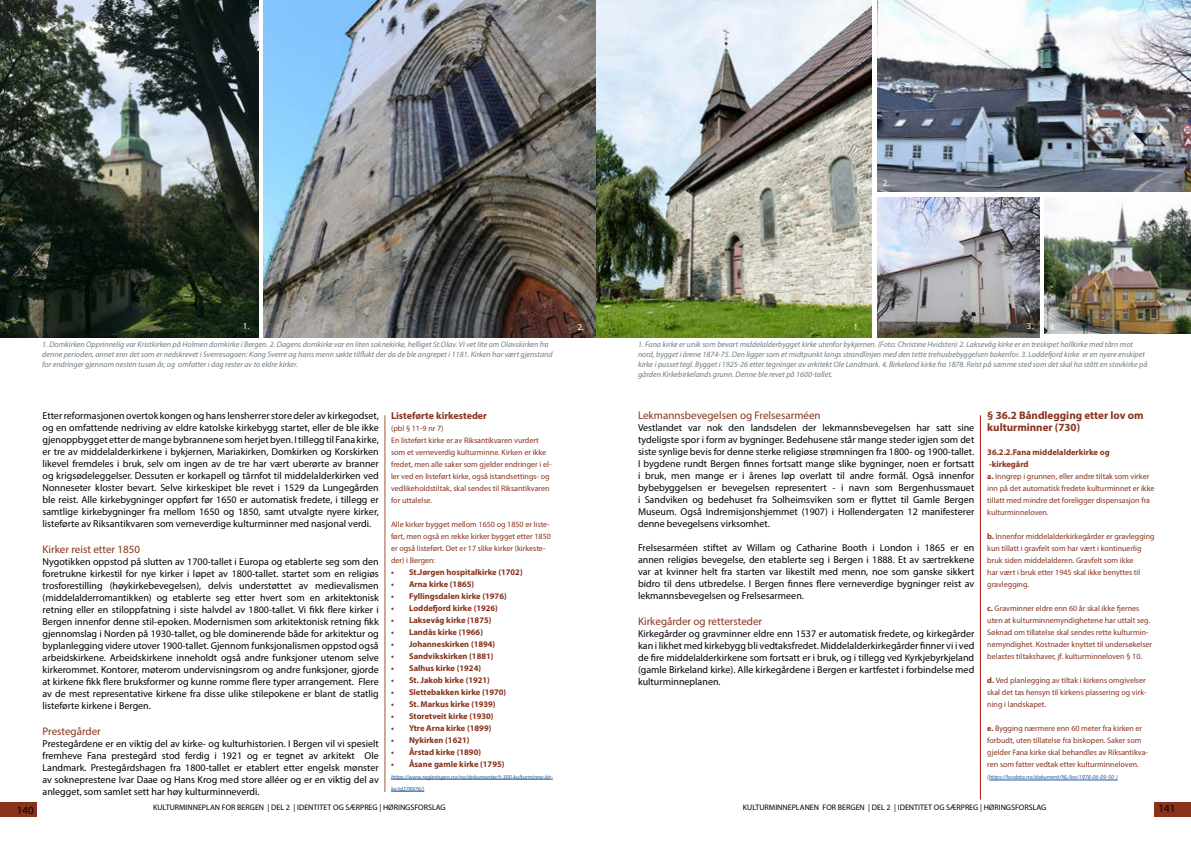
<style>
.page{position:relative;width:1191px;height:842px;background:#fff}
.page>*{position:absolute;margin:0;border:0;box-sizing:border-box;transform-origin:0 0}
.t1{font:11px "Myriad Pro";color:#88321c}
.t2{font:700 11px/12px "Myriad Pro";color:#88321c}
.t3{font:11px "Myriad Pro";color:#020203}
.t4{font:10px/12px "Myriad Pro";color:#000;text-align:justify}
.t5{font:700 10px "Myriad Pro";color:#88321c}
.t6{font:9px "Myriad Pro";color:#fff}
.t7{font:700 8.5px/12px "Myriad Pro";color:#88321c}
.t8{font:8px/12px "Myriad Pro";color:#88321c}
.t9{font:italic 8px/10px "Myriad Pro";color:#717b81}
.t10{font:8px "Myriad Pro";color:#000}
.t11{font:italic 6px/12px "Myriad Pro";color:#275b9b}
.s1{font-weight:700}
</style>
<div class="page">
<div style="left:1154px;top:802px;width:37px;height:15px;background:#88321c"></div>
<div style="left:0;top:803px;width:37px;height:14px;background:#88321c"></div>
<img style="left:264px;top:0;width:608px;height:337px">
<img style="left:877px;top:197px;width:162px;height:140px">
<img style="left:1045px;top:197px;width:146px;height:136px">
<hr style="left:980px;top:415px;width:1px;height:384px;background:#a61612">
<hr style="left:989px;top:780px;width:128px;height:1px;background:#275b9b">
<img style="left:877px;top:0;width:314px;height:191px">
<hr style="left:385px;top:415px;width:1px;height:377px;background:#a1553d">
<hr style="left:391px;top:779px;width:162px;height:1px;background:#275b9b">
<hr style="left:391px;top:791px;width:33px;height:1px;background:#275b9b">
<img style="left:0;top:0;width:258px;height:337px">
<p class="t6" style="left:882px;top:177px;width:8px">2.</p>
<p class="t6" style="left:243px;top:321px;width:8px">1.</p>
<p class="t6" style="left:577px;top:321px;width:8px">2.</p>
<p class="t9" style="left:42px;top:339px;width:512px">1. Domkirken Opprinnelig var Kristkirken på Holmen domkirke i Bergen. 2. Dagens domkirke var en liten soknekirke, helliget St.Olav. Vi vet lite om Olavskirken fra denne perioden, annet enn det som er nedskrevet i Sverresagaen: Kong Sverre og hans menn søkte tilflukt der da de ble angrepet i 1181. Kirken har vært gjenstand for endringer gjennom nesten tusen år, og omfatter i dag rester av to eldre kirker.</p>
<p class="t4" style="left:43px;top:409px;width:338px">Etter reformasjonen overtok kongen og hans lensherrer store deler av kirkegodset, og en omfattende nedriving av eldre katolske kirkebygg startet, eller de ble ikke gjenoppbygget etter de mange bybrannene som herjet byen. I tillegg til Fana kirke, er tre av middelalderkirkene i bykjernen, Mariakirken, Domkirken og Korskirken likevel fremdeles i bruk, selv om ingen av de tre har vært uberørte av branner og krigsødeleggelser. Dessuten er korkapell og tårnfot til middelalderkirken ved Nonneseter kloster bevart. Selve kirkeskipet ble revet i 1529 da Lungegården ble reist. Alle kirkebygninger oppført før 1650 er automatisk fredete, i tillegg er samtlige kirkebygninger fra mellom 1650 og 1850, samt utvalgte nyere kirker, listeførte av Riksantikvaren som verneverdige kulturminner med nasjonal verdi.</p>
<p class="t1" style="left:43px;top:542px;width:99px">Kirker reist etter 1850</p>
<p class="t4" style="left:43px;top:555px;width:338px">Nygotikken oppstod på slutten av 1700-tallet i Europa og etablerte seg som den foretrukne kirkestil for nye kirker i løpet av 1800-tallet. startet som en religiøs trosforestilling (høykirkebevegelsen), delvis understøttet av medievalismen (middelalderromantikken) og etablerte seg etter hvert som en arkitektonisk retning eller en stiloppfatning i siste halvdel av 1800-tallet. Vi fikk flere kirker i Bergen innenfor denne stil-epoken. Modernismen som arkitektonisk retning fikk gjennomslag i Norden på 1930-tallet, og ble dominerende både for arkitektur og byplanlegging videre utover 1900-tallet. Gjennom funksjonalismen oppstod også arbeidskirkene. Arbeidskirkene inneholdt også andre funksjoner utenom selve kirkerommet. Kontorer, møterom undervisningsrom og andre funksjoner, gjorde at kirkene fikk flere bruksformer og kunne romme flere typer arrangement. Flere av de mest representative kirkene fra disse ulike stilepokene er blant de statlig listeførte kirkene i Bergen.</p>
<p class="t1" style="left:43px;top:724px;width:60px">Prestegårder</p>
<p class="t4" style="left:43px;top:737px;width:338px">Prestegårdene er en viktig del av kirke- og kulturhistorien. I Bergen vil vi spesielt fremheve Fana prestegård stod ferdig i 1921 og er tegnet av arkitekt Ole Landmark. Prestegårdshagen fra 1800-tallet er etablert etter engelsk mønster av sokneprestene Ivar Daae og Hans Krog med store alléer og er en viktig del av anlegget, som samlet sett har høy kulturminneverdi.</p>
<p class="t5" style="left:391px;top:409px;width:97px">Listeførte kirkesteder</p>
<p class="t8" style="left:391px;top:422px;width:162px">(pbl § 11-9 nr 7)<br>En listeført kirke er av Riksantikvaren vurdert som et verneverdig kulturminne. Kirken er ikke fredet, men alle saker som gjelder endringer i el&shy;ler ved en listeført kirke, også istandsettings- og vedlikeholdstiltak, skal sendes til Riksantikvaren for uttalelse.</p>
<p class="t8" style="left:391px;top:518px;width:161px">Alle kirker bygget mellom 1650 og 1850 er liste&shy;ført, men også en rekke kirker bygget etter 1850 er også listeført. Det er 17 slike kirker (kirkeste&shy;der) i Bergen:</p>
<p class="t7" style="left:391px;top:565px;width:133px">• St.Jørgen hospitalkirke (1702)</p>
<p class="t7" style="left:391px;top:577px;width:85px">• Arna kirke (1865)</p>
<p class="t7" style="left:391px;top:589px;width:117px">• Fyllingsdalen kirke (1976)</p>
<p class="t7" style="left:391px;top:601px;width:108px">• Loddefjord kirke (1926)</p>
<p class="t7" style="left:391px;top:613px;width:102px">• Laksevåg kirke (1875)</p>
<p class="t7" style="left:391px;top:625px;width:93px">• Landås kirke (1966)</p>
<p class="t7" style="left:391px;top:637px;width:106px">• Johanneskirken (1894)</p>
<p class="t7" style="left:391px;top:649px;width:104px">• Sandvikskirken (1881)</p>
<p class="t7" style="left:391px;top:661px;width:91px">• Salhus kirke (1924)</p>
<p class="t7" style="left:391px;top:673px;width:100px">• St. Jakob kirke (1921)</p>
<p class="t7" style="left:391px;top:685px;width:117px">• Slettebakken kirke (1970)</p>
<p class="t7" style="left:391px;top:697px;width:106px">• St. Markus kirke (1939)</p>
<p class="t7" style="left:391px;top:709px;width:104px">• Storetveit kirke (1930)</p>
<p class="t7" style="left:391px;top:721px;width:102px">• Ytre Arna kirke (1899)</p>
<p class="t7" style="left:391px;top:733px;width:80px">• Nykirken (1621)</p>
<p class="t7" style="left:391px;top:745px;width:91px">• Årstad kirke (1890)</p>
<p class="t7" style="left:391px;top:757px;width:115px">• Åsane gamle kirke (1795)</p>
<p class="t11" style="left:391px;top:770px;width:163px">https://www.regjeringen.no/no/dokumenter/t-300-kulturminne-kir&shy;ke/id278976/)</p>
<p class="t6" style="left:853px;top:321px;width:8px">1.</p>
<p class="t6" style="left:1026px;top:321px;width:8px">3.</p>
<p class="t6" style="left:1050px;top:321px;width:8px">4.</p>
<p class="t9" style="left:638px;top:339px;width:511px">1. Fana kirke er unik som bevart middelalderbygget kirke utenfor bykjernen. (Foto: Christine Hvidsten) 2. Laksevåg kirke er en treskipet hallkirke med tårn mot nord, bygget i årene 1874-75. Den ligger som et midtpunkt langs strandlinjen med den tette trehusbebyggelsen bakenfor. 3. Loddefjord kirke er en nyere enskipet kirke i pusset tegl. Bygget i 1925-26 etter tegninger av arkitekt Ole Landmark. 4. Birkeland kirke fra 1878. Reist på samme sted som det skal ha stått en stavkirke på gården Kirkebirkelands grunn. Denne ble revet på 1600-tallet.</p>
<p class="t1" style="left:638px;top:409px;width:184px">Lekmannsbevegelsen og Frelsesarméen</p>
<p class="t4" style="left:638px;top:422px;width:338px">Vestlandet var nok den landsdelen der lekmannsbevegelsen har satt sine tydeligste spor i form av bygninger. Bedehusene står mange steder igjen som det siste synlige bevis for denne sterke religiøse strømningen fra 1800- og 1900-tallet.<br>I bygdene rundt Bergen finnes fortsatt mange slike bygninger, noen er fortsatt i bruk, men mange er i årenes løp overlatt til andre formål. Også innenfor bybebyggelsen er bevegelsen representert - i navn som Bergenhussmauet i Sandviken og bedehuset fra Solheimsviken som er flyttet til Gamle Bergen Museum. Også Indremisjonshjemmet (1907) i Hollendergaten 12 manifesterer denne bevegelsens virksomhet.</p>
<p class="t4" style="left:638px;top:542px;width:338px">Frelsesarméen stiftet av Willam og Catharine Booth i London i 1865 er en annen religiøs bevegelse, den etablerte seg i Bergen i 1888. Et av særtrekkene var at kvinner helt fra starten var likestilt med menn, noe som ganske sikkert bidro til dens utbredelse. I Bergen finnes flere verneverdige bygninger reist av lekmannsbevegelsen og Frelsesarmeen.</p>
<p class="t1" style="left:638px;top:615px;width:126px">Kirkegårder og rettersteder</p>
<p class="t4" style="left:638px;top:628px;width:338px">Kirkegårder og gravminner eldre enn 1537 er automatisk fredete, og kirkegårder kan i likhet med kirkebygg bli vedtaksfredet. Middelalderkirkegårder finner vi i ved de fire middelalderkirkene som fortsatt er i bruk, og i tillegg ved Kyrkjebyrkjeland (gamle Birkeland kirke). Alle kirkegårdene i Bergen er kartfestet i forbindelse med kulturminneplanen.</p>
<p class="t2" style="left:987px;top:409px;width:158px">§ 36.2 Båndlegging etter lov om kulturminner (730)</p>
<p class="t7" style="left:987px;top:446px;width:124px">36.2.2.Fana middelalderkirke og -kirkegård</p>
<p class="t8" style="left:987px;top:470px;width:169px"><span class="s1">a.</span> Inngrep i grunnen, eller andre tiltak som virker inn på det automatisk fredete kulturminnet er ikke tillatt med mindre det foreligger dispensasjon fra kulturminneloven.</p>
<p class="t8" style="left:987px;top:530px;width:169px"><span class="s1">b.</span> Innenfor middelalderkirkegårder er gravlegging kun tillatt i gravfelt som har vært i kontinuerlig bruk siden middelalderen. Gravfelt som ikke<br>har vært i bruk etter 1945 skal ikke benyttes til gravlegging.</p>
<p class="t8" style="left:987px;top:602px;width:166px"><span class="s1">c.</span> Gravminner eldre enn 60 år skal ikke fjernes uten at kulturminnemyndighetene har uttalt seg.<br>Søknad om tillatelse skal sendes rette kulturmin&shy;nemyndighet. Kostnader knyttet til undersøkelser belastes tiltakshaver, jf. kulturminneloven § 10.</p>
<p class="t8" style="left:987px;top:674px;width:161px;text-align:justify"><span class="s1">d.</span> Ved planlegging av tiltak i kirkens omgivelser skal det tas hensyn til kirkens plassering og virk&shy;ning i landskapet.</p>
<p class="t8" style="left:987px;top:722px;width:162px"><span class="s1">e.</span> Bygging nærmere enn 60 meter fra kirken er forbudt, uten tillatelse fra biskopen. Saker som gjelder Fana kirke skal behandles av Riksantikva&shy;ren som fatter vedtak etter kulturminneloven.</p>
<p class="t11" style="left:987px;top:771px;width:132px">(https://lovdata.no/dokument/NL/lov/1978-06-09-50 )</p>
<p class="t3" style="left:17px;top:803px;width:18px">140</p>
<p class="t10" style="left:153px;top:802px;width:294px">KULTURMINNEPLAN FOR BERGEN | DEL 2 | IDENTITET OG SÆRPREG | HØRINGSFORSLAG</p>
<p class="t10" style="left:743px;top:802px;width:305px">KULTURMINNEPLANEN FOR BERGEN | DEL 2 | IDENTITET OG SÆRPREG | HØRINGSFORSLAG</p>
<p class="t3" style="left:1158px;top:802px;width:18px">141</p>
</div>
